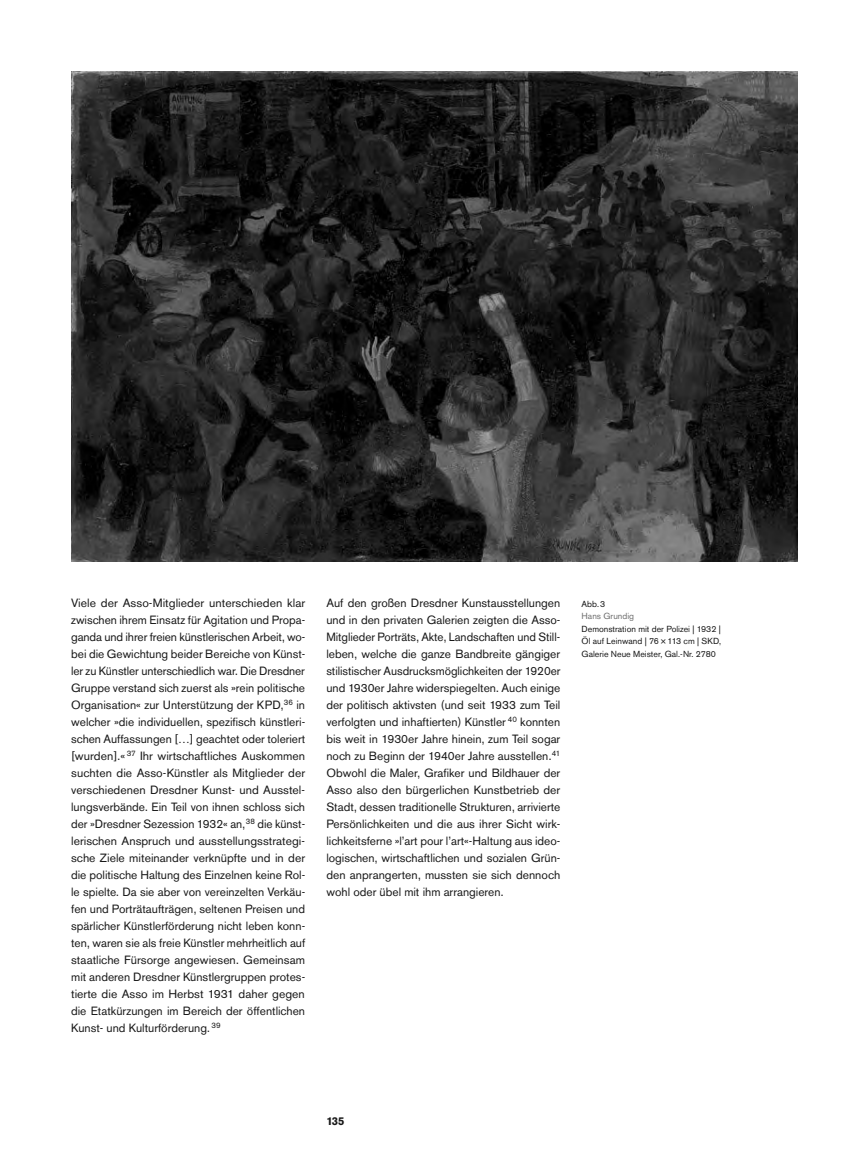
<style>
.page{position:relative;width:868px;height:1170px;background:#fff}
.page>*{position:absolute;margin:0;border:0;box-sizing:border-box;transform-origin:0 0}
.t1{font:11.88px/17px "Akzidenz Grotesk BQ";color:#181818;text-align:justify}
.t2{font:700 11.25px "Akzidenz Grotesk BQ";color:#181818}
.t3{font:8.75px/12.5px "Akzidenz Grotesk BQ";color:#181818;text-align:justify}
.t4{font:8.75px "Akzidenz Grotesk BQ";color:#6f6f6f}
</style>
<div class="page">
<img style="left:71px;top:72px;width:727px;height:489px">
<p class="t1" style="left:71px;top:594px;width:236px">Viele der Asso-Mitglieder unterschieden klar zwischen ihrem Einsatz für Agitation und Propa&shy;ganda und ihrer freien künstlerischen Arbeit, wo&shy;bei die Gewichtung beider Bereiche von Künst&shy;ler zu Künstler unterschiedlich war. Die Dresdner Gruppe verstand sich zuerst als »rein politische Organisation« zur Unterstützung der KPD,<sup>36</sup> in welcher »die individuellen, spezifisch künstleri&shy;schen Auffassungen […] geachtet oder toleriert [wurden].« <sup>37</sup> Ihr wirtschaftliches Auskommen suchten die Asso-Künstler als Mitglieder der verschiedenen Dresdner Kunst- und Ausstel&shy;lungsverbände. Ein Teil von ihnen schloss sich der »Dresdner Sezession 1932« an,<sup>38</sup> die künst&shy;lerischen Anspruch und ausstellungsstrategi&shy;sche Ziele miteinander verknüpfte und in der die politische Haltung des Einzelnen keine Rol&shy;le spielte. Da sie aber von vereinzelten Verkäu&shy;fen und Porträtaufträgen, seltenen Preisen und spärlicher Künstlerförderung nicht leben konn&shy;ten, waren sie als freie Künstler mehrheitlich auf staatliche Fürsorge angewiesen. Gemeinsam mit anderen Dresdner Künstlergruppen protes&shy;tierte die Asso im Herbst 1931 daher gegen die Etatkürzungen im Bereich der öffentlichen Kunst- und Kulturförderung. <sup>39</sup></p>
<p class="t1" style="left:326px;top:594px;width:236px">Auf den großen Dresdner Kunstausstellungen und in den privaten Galerien zeigten die Asso-Mitglieder Porträts, Akte, Landschaften und Still&shy;leben, welche die ganze Bandbreite gängiger stilistischer Ausdrucksmöglichkeiten der 1920er und 1930er Jahre widerspiegelten. Auch einige der politisch aktivsten (und seit 1933 zum Teil verfolgten und inhaftierten) Künstler <sup>40</sup> konnten bis weit in 1930er Jahre hinein, zum Teil sogar noch zu Beginn der 1940er Jahre ausstellen.<sup>41<br></sup>Obwohl die Maler, Grafiker und Bildhauer der Asso also den bürgerlichen Kunstbetrieb der Stadt, dessen traditionelle Strukturen, arrivierte Persönlichkeiten und die aus ihrer Sicht wirk&shy;lichkeitsferne »l’art pour l’art«-Haltung aus ideo&shy;logischen, wirtschaftlichen und sozialen Grün&shy;den anprangerten, mussten sie sich dennoch wohl oder übel mit ihm arrangieren.</p>
<p class="t3" style="left:581px;top:597px;width:25px">Abb.3</p>
<p class="t4" style="left:581px;top:611px;width:54px">Hans Grundig</p>
<p class="t3" style="left:581px;top:622px;width:141px">Demonstration mit der Polizei | 1932 | Öl auf Leinwand | 76 ×113 cm | SKD, Galerie Neue Meister, Gal.-Nr. 2780</p>
<p class="t2" style="left:326px;top:1114px;width:20px">135</p>
</div>
